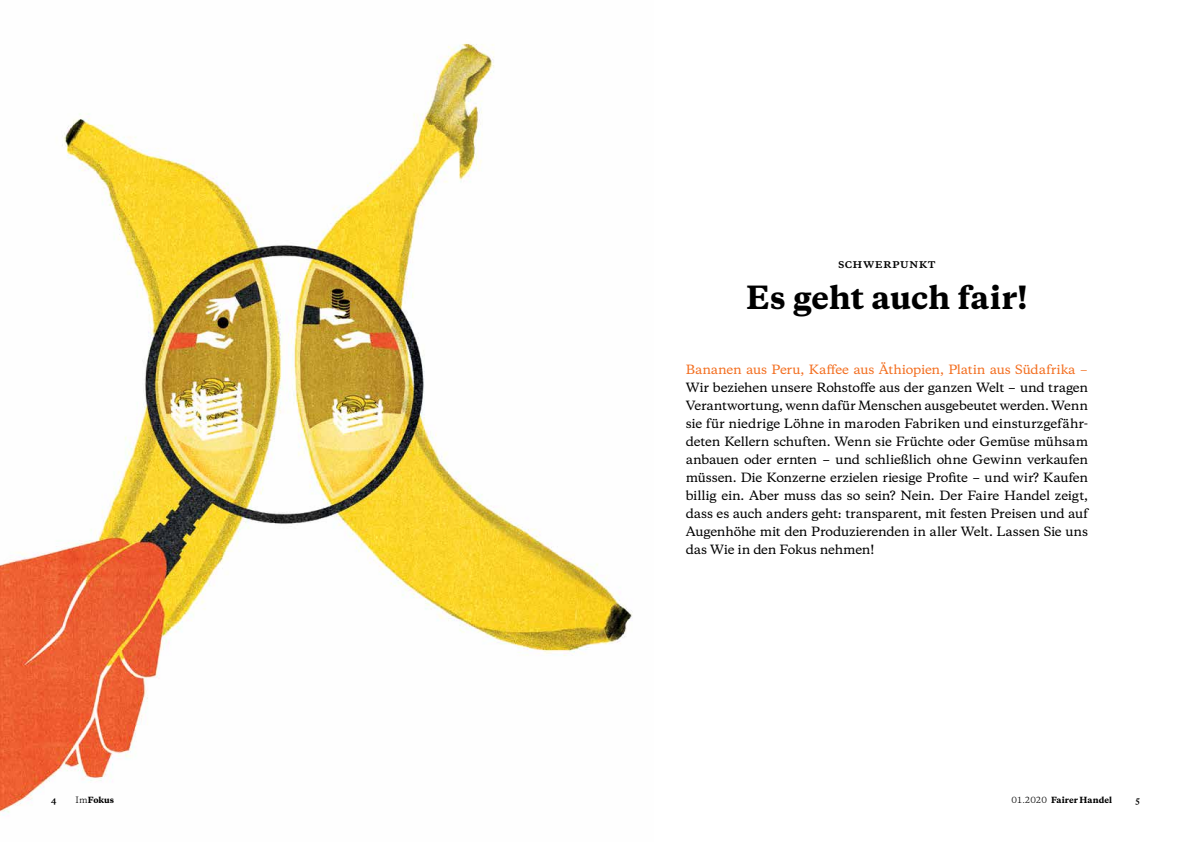
<style>
.page{position:relative;width:1191px;height:842px;background:#fff}
.page>*{position:absolute;margin:0;border:0;box-sizing:border-box;transform-origin:0 0}
.t1{font:800 30px "Galaxie Copernicus";letter-spacing:.005em;color:#000}
.t2{font:500 12px/18px "Galaxie Copernicus";letter-spacing:-.02em;color:#000;text-align:justify}
.t3{font:600 12px "Galaxie Copernicus";letter-spacing:.025em;color:#000}
.t4{font:800 8px "Galaxie Copernicus";letter-spacing:.005em;color:#000}
.t5{font:700 8px "Galaxie Copernicus";color:#000}
.s1{color:#f36f21}
.s2{font-family:"Executive 45";font-weight:300;color:#f36f21}
.s3{font-family:"Executive 55 Reg";font-weight:400}
.s4{font-weight:400;font-size:8.2px}
.s5{font-weight:400}
</style>
<div class="page">
<img style="left:0;top:43px;width:632px;height:773px">
<p class="t3" style="left:838px;top:256px;width:99px">schwerpunkt</p>
<h1 class="t1" style="left:746px;top:277px;width:283px">Es geht auch fair!</h1>
<p class="t2" style="left:685px;top:361px;width:404px"><span class="s1">Bananen aus Peru, Kaffee aus Äthiopien, Platin aus Südafrika</span> <span class="s2">– </span>Wir beziehen unsere Rohstoffe aus der ganzen Welt <span class="s3">–</span> und tragen Verantwortung, wenn dafür Menschen ausgebeutet werden. Wenn sie für niedrige Löhne in maroden Fabriken und einsturzgefähr&shy;deten Kellern schuften. Wenn sie Früchte oder Gemüse mühsam anbauen oder ernten <span class="s3">–</span> und schließlich ohne Gewinn verkaufen müssen. Die Konzerne erzielen riesige Profite <span class="s3">–</span> und wir? Kaufen billig ein. Aber muss das so sein? Nein. Der Faire Handel zeigt, dass es auch anders geht: transparent, mit festen Preisen und auf Augenhöhe mit den Produzierenden in aller Welt. Lassen Sie uns das Wie in den Fokus nehmen!</p>
<p class="t5" style="left:51px;top:795px;width:7px">4</p>
<p class="t4" style="left:76px;top:795px;width:40px"><span class="s4">Im</span>Fokus</p>
<p class="t4" style="left:1011px;top:795px;width:102px"><span class="s5">01.2020</span> Fairer Handel</p>
<p class="t5" style="left:1135px;top:795px;width:6px">5</p>
</div>
